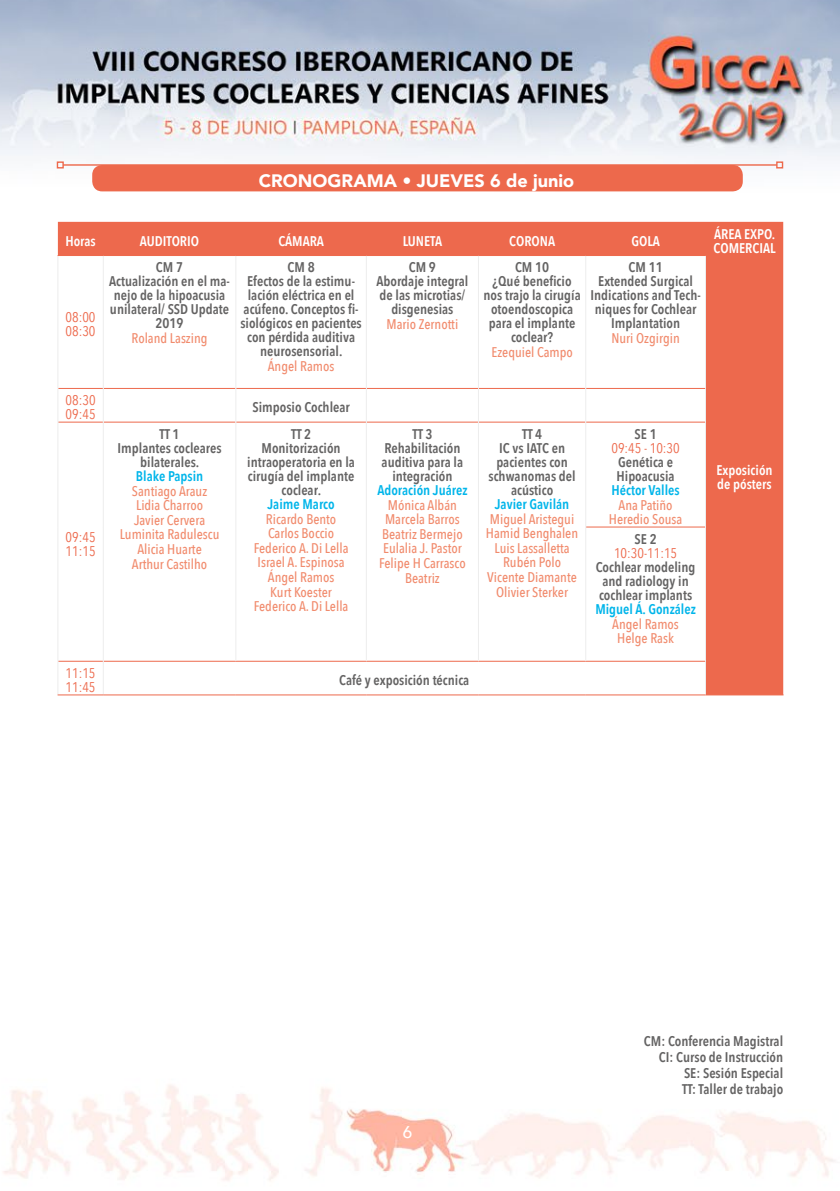
<style>
.page{position:relative;width:840px;height:1191px;background:#fff}
.page>*{position:absolute;margin:0;border:0;box-sizing:border-box;transform-origin:0 0}
.t1{font:900 18px "Avenir";color:#fff}
.t2{font:500 17px "Avenir";color:#fff}
.t3{font:600 14px/14px "Avenir Next Condensed";color:#646363;text-align:center}
.t4{font:500 14px/14.6px "Avenir Next Condensed";color:#f18b6d;text-align:center}
.t5{font:600 14px "Avenir Next Condensed";color:#00b5ea}
.t6{font:600 14px/14px "Avenir Next Condensed";color:#fff}
.t7{font:14px/14px "Avenir Next Condensed";color:#ed694c}
</style>
<div class="page">
<img style="left:0;top:0;width:839px;height:1181px">
<svg style="left:58px;top:222px;width:724px;height:472px"></svg>
<hr style="left:58px;top:388px;width:45px;height:1px;background:#ed694c">
<hr style="left:103px;top:388px;width:132px;height:1px;background:#ed694c">
<hr style="left:236px;top:388px;width:130px;height:1px;background:#ed694c">
<hr style="left:366px;top:388px;width:112px;height:1px;background:#ed694c">
<hr style="left:478px;top:388px;width:107px;height:1px;background:#ed694c">
<hr style="left:585px;top:388px;width:119px;height:1px;background:#ed694c">
<hr style="left:58px;top:422px;width:45px;height:1px;background:#ed694c">
<hr style="left:103px;top:422px;width:132px;height:1px;background:#ed694c">
<hr style="left:236px;top:422px;width:130px;height:1px;background:#ed694c">
<hr style="left:366px;top:422px;width:112px;height:1px;background:#ed694c">
<hr style="left:478px;top:422px;width:107px;height:1px;background:#ed694c">
<hr style="left:585px;top:422px;width:119px;height:1px;background:#ed694c">
<hr style="left:58px;top:661px;width:45px;height:1px;background:#ed694c">
<hr style="left:103px;top:661px;width:133px;height:1px;background:#ed694c">
<hr style="left:236px;top:661px;width:130px;height:1px;background:#ed694c">
<hr style="left:366px;top:661px;width:112px;height:1px;background:#ed694c">
<hr style="left:478px;top:661px;width:107px;height:1px;background:#ed694c">
<hr style="left:585px;top:526px;width:119px;height:1px;background:#ed694c">
<hr style="left:585px;top:661px;width:119px;height:1px;background:#ed694c">
<hr style="left:705px;top:694px;width:78px;height:1px;background:#ed694c">
<hr style="left:57px;top:256px;width:1px;height:132px;background:#ededed">
<hr style="left:704px;top:256px;width:1px;height:132px;background:#ededed">
<hr style="left:57px;top:388px;width:1px;height:34px;background:#ededed">
<hr style="left:704px;top:388px;width:1px;height:34px;background:#ededed">
<hr style="left:103px;top:256px;width:1px;height:132px;background:#ededed">
<hr style="left:235px;top:256px;width:1px;height:132px;background:#ededed">
<hr style="left:366px;top:256px;width:1px;height:132px;background:#ededed">
<hr style="left:478px;top:256px;width:1px;height:132px;background:#ededed">
<hr style="left:585px;top:256px;width:1px;height:132px;background:#ededed">
<hr style="left:103px;top:388px;width:1px;height:34px;background:#ededed">
<hr style="left:235px;top:388px;width:1px;height:34px;background:#ededed">
<hr style="left:366px;top:388px;width:1px;height:34px;background:#ededed">
<hr style="left:478px;top:388px;width:1px;height:34px;background:#ededed">
<hr style="left:585px;top:388px;width:1px;height:34px;background:#ededed">
<hr style="left:57px;top:422px;width:1px;height:105px;background:#ededed">
<hr style="left:57px;top:527px;width:1px;height:134px;background:#ededed">
<hr style="left:103px;top:422px;width:1px;height:105px;background:#ededed">
<hr style="left:235px;top:422px;width:1px;height:105px;background:#ededed">
<hr style="left:366px;top:422px;width:1px;height:105px;background:#ededed">
<hr style="left:478px;top:422px;width:1px;height:105px;background:#ededed">
<hr style="left:103px;top:527px;width:1px;height:134px;background:#ededed">
<hr style="left:235px;top:527px;width:1px;height:134px;background:#ededed">
<hr style="left:366px;top:527px;width:1px;height:134px;background:#ededed">
<hr style="left:478px;top:527px;width:1px;height:134px;background:#ededed">
<hr style="left:585px;top:422px;width:1px;height:105px;background:#ededed">
<hr style="left:704px;top:422px;width:1px;height:105px;background:#ededed">
<hr style="left:585px;top:527px;width:1px;height:134px;background:#ededed">
<hr style="left:704px;top:527px;width:1px;height:134px;background:#ededed">
<hr style="left:57px;top:661px;width:1px;height:33px;background:#ededed">
<hr style="left:704px;top:661px;width:1px;height:33px;background:#ededed">
<hr style="left:103px;top:661px;width:1px;height:33px;background:#ededed">
<hr style="left:58px;top:255px;width:45px;height:1px;background:#ed694c">
<hr style="left:103px;top:255px;width:133px;height:1px;background:#ed694c">
<hr style="left:236px;top:255px;width:130px;height:1px;background:#ed694c">
<hr style="left:366px;top:255px;width:112px;height:1px;background:#ed694c">
<hr style="left:478px;top:255px;width:107px;height:1px;background:#ed694c">
<hr style="left:585px;top:255px;width:120px;height:1px;background:#ed694c">
<hr style="left:58px;top:694px;width:45px;height:1px;background:#ed694c">
<hr style="left:103px;top:694px;width:133px;height:1px;background:#ed694c">
<hr style="left:236px;top:694px;width:130px;height:1px;background:#ed694c">
<hr style="left:366px;top:694px;width:112px;height:1px;background:#ed694c">
<hr style="left:478px;top:694px;width:107px;height:1px;background:#ed694c">
<hr style="left:585px;top:694px;width:120px;height:1px;background:#ed694c">
<div style="left:92px;top:165px;width:650px;height:26px;background:#ed694c;border-radius:10px"></div>
<hr style="left:63px;top:164px;width:713px;height:2px;background:#ed694c">
<div style="left:57px;top:161px;width:7px;height:7px;border:1px solid #ed694c"></div>
<div style="left:775px;top:161px;width:7px;height:7px;border:1px solid #ed694c"></div>
<p class="t1" style="left:259px;top:165px;width:316px">CRONOGRAMA • JUEVES 6 de junio</p>
<p class="t6" style="left:65px;top:233px;width:32px">Horas</p>
<p class="t6" style="left:140px;top:233px;width:61px">AUDITORIO</p>
<p class="t6" style="left:278px;top:233px;width:47px">CÁMARA</p>
<p class="t6" style="left:402px;top:233px;width:41px">LUNETA</p>
<p class="t6" style="left:509px;top:233px;width:47px">CORONA</p>
<p class="t6" style="left:631px;top:233px;width:30px">GOLA</p>
<p class="t6" style="left:713px;top:226px;width:64px">ÁREA EXPO.<br>COMERCIAL</p>
<p class="t7" style="left:66px;top:309px;width:31px">08:00<br>08:30</p>
<p class="t3" style="left:109px;top:260px;width:122px">CM 7<br>Actualización en el ma&shy;nejo de la hipoacusia unilateral/ SSD Update<br>2019</p>
<p class="t4" style="left:131px;top:331px;width:77px">Roland Laszing</p>
<p class="t3" style="left:240px;top:260px;width:123px">CM 8<br>Efectos de la estimu&shy;lación eléctrica en el acúfeno. Conceptos fi&shy;siológicos en pacientes con pérdida auditiva neurosensorial.</p>
<p class="t4" style="left:268px;top:359px;width:68px">Ángel Ramos</p>
<p class="t7" style="left:66px;top:393px;width:31px">08:30<br>09:45</p>
<p class="t3" style="left:252px;top:400px;width:99px">Simposio Cochlear</p>
<p class="t7" style="left:66px;top:529px;width:31px">09:45<br>11:15</p>
<p class="t3" style="left:117px;top:427px;width:105px">TT 1<br>Implantes cocleares bilaterales.</p>
<p class="t5" style="left:136px;top:464px;width:69px">Blake Papsin</p>
<p class="t4" style="left:120px;top:483px;width:101px">Santiago Arauz<br>Lidia Charroo<br>Javier Cervera<br>Luminita Radulescu<br>Alicia Huarte<br>Arthur Castilho</p>
<p class="t3" style="left:247px;top:427px;width:109px">TT 2<br>Monitorización intraoperatoria en la cirugía del implante coclear.</p>
<p class="t5" style="left:267px;top:492px;width:69px">Jaime Marco</p>
<p class="t4" style="left:253px;top:511px;width:96px">Ricardo Bento<br>Carlos Boccio<br>Federico A. Di Lella<br>Israel A. Espinosa<br>Ángel Ramos<br>Kurt Koester<br>Federico A. Di Lella</p>
<p class="t3" style="left:376px;top:260px;width:93px">CM 9<br>Abordaje integral de las microtias/ disgenesias</p>
<p class="t4" style="left:386px;top:317px;width:73px">Mario Zernotti</p>
<p class="t3" style="left:381px;top:427px;width:83px">TT 3<br>Rehabilitación auditiva para la integración</p>
<p class="t5" style="left:377px;top:478px;width:92px">Adoración Juárez</p>
<p class="t4" style="left:379px;top:497px;width:88px">Mónica Albán<br>Marcela Barros<br>Beatriz Bermejo<br>Eulalia J. Pastor<br>Felipe H Carrasco<br>Beatriz</p>
<p class="t7" style="left:66px;top:665px;width:31px">11:15<br>11:45</p>
<p class="t3" style="left:339px;top:673px;width:131px">Café y exposición técnica</p>
<p class="t3" style="left:483px;top:260px;width:99px">CM 10<br>¿Qué beneficio nos trajo la cirugía otoendoscopica para el implante coclear?</p>
<p class="t4" style="left:491px;top:345px;width:83px">Ezequiel Campo</p>
<p class="t3" style="left:590px;top:260px;width:112px">CM 11<br>Extended Surgical<br>Indications and Tech&shy;niques for Cochlear<br>Implantation</p>
<p class="t4" style="left:611px;top:331px;width:70px">Nuri Ozgirgin</p>
<p class="t3" style="left:488px;top:427px;width:89px">TT 4<br>IC vs IATC en pacientes con schwanomas del acústico</p>
<p class="t5" style="left:494px;top:492px;width:76px">Javier Gavilán</p>
<p class="t4" style="left:485px;top:511px;width:94px">Miguel Aristegui<br>Hamid Benghalen<br>Luis Lassalletta<br>Rubén Polo<br>Vicente Diamante<br>Olivier Sterker</p>
<p class="t3" style="left:634px;top:427px;width:24px">SE 1</p>
<p class="t7" style="left:611px;top:440px;width:70px">09:45 - 10:30</p>
<p class="t3" style="left:616px;top:455px;width:60px;text-align:left">Genética e<br>Hipoacusia</p>
<p class="t5" style="left:611px;top:478px;width:70px">Héctor Valles</p>
<p class="t4" style="left:608px;top:497px;width:75px">Ana Patiño<br>Heredio Sousa</p>
<p class="t3" style="left:634px;top:531px;width:24px">SE 2</p>
<p class="t7" style="left:613px;top:545px;width:65px">10:30-11:15</p>
<p class="t3" style="left:595px;top:559px;width:101px;text-align:left">Cochlear modeling and radiology in cochlear implants</p>
<p class="t5" style="left:595px;top:597px;width:102px">Miguel Á. González</p>
<p class="t4" style="left:612px;top:616px;width:68px">Ángel Ramos<br>Helge Rask</p>
<p class="t6" style="left:716px;top:463px;width:58px">Exposición de pósters</p>
<p class="t2" style="left:402px;top:1117px;width:11px">6</p>
<p class="t3" style="left:643px;top:1033px;width:141px;text-align:right">CM: Conferencia Magistral<br>CI: Curso de Instrucción<br>SE: Sesión Especial<br>TT: Taller de trabajo</p>
</div>
